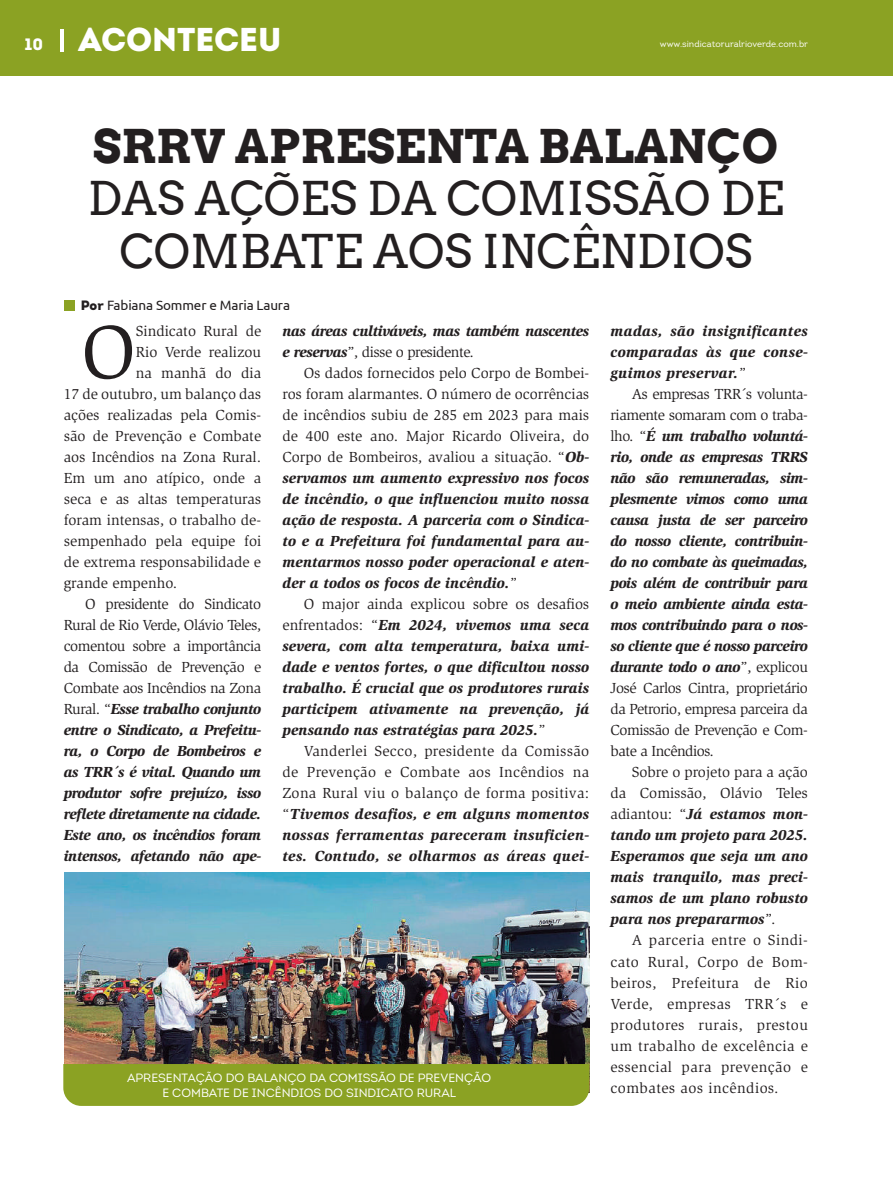
<style>
.page{position:relative;width:893px;height:1191px;background:#fff}
.page>*{position:absolute;margin:0;border:0;box-sizing:border-box;transform-origin:0 0}
.t1{font:77.7px "Slimbach Std";color:#231f20}
.t2{font:46.5px/52.5px "Arvo";color:#231f20;text-align:center}
.t3{font:700 46.5px "Arvo";color:#231f20}
.t4{font:33px "Intro Black Alt";color:#fff}
.t5{font:italic 900 15px/21px "Slimbach Std";letter-spacing:-.03em;color:#231f20;text-align:justify}
.t6{font:15px/21px "Slimbach Std";color:#231f20;text-align:justify}
.t7{font:15px "Slimbach Std";letter-spacing:-.03em;color:#231f20}
.t8{font:13.5px "Ubuntu";letter-spacing:-.01em;color:#231f20}
.t9{font:12px/15px "Intro";color:#fff;text-align:center}
.t10{font:9px "Intro";color:#fff}
.s1{font-size:16.5px}
.s2{font-family:"Intro";font-weight:900}
.s3{font-weight:400;font-style:normal}
.s4{font-weight:900;font-style:italic}
</style>
<div class="page">
<div style="left:0;top:0;width:893px;height:75px;background:#8ba223"></div>
<hr style="left:60px;top:29px;width:4px;height:22px;background:#fff">
<div style="left:64px;top:301px;width:10px;height:10px;background:#8ba223"></div>
<img style="left:64px;top:872px;width:525px;height:192px">
<div style="left:63px;top:1064px;width:526px;height:42px;background:#8ba223"></div>
<h3 class="t4" style="left:25px;top:18px;width:258px"><span class="s1">10</span> ACONTECEU</h3>
<p class="t10" style="left:660px;top:39px;width:150px">www.sindicatoruralrioverde.com.br</p>
<h2 class="t3" style="left:93px;top:117px;width:687px">SRRV APRESENTA BALANÇO</h2>
<h2 class="t2" style="left:88px;top:173px;width:698px">DAS AÇÕES DA COMISSÃO DE<br>COMBATE AOS INCÊNDIOS</h2>
<p class="t8" style="left:81px;top:297px;width:211px"><span class="s2">Por</span> Fabiana Sommer e Maria Laura</p>
<h1 class="t1" style="left:81px;top:308px;width:56px">O</h1>
<p class="t6" style="left:136px;top:321px;width:127px">Sindicato Rural de</p>
<p class="t6" style="left:136px;top:342px;width:127px">Rio Verde realizou</p>
<p class="t6" style="left:136px;top:363px;width:127px">na manhã do dia</p>
<p class="t6" style="left:64px;top:384px;width:199px">17 de outubro, um balanço das</p>
<p class="t6" style="left:64px;top:405px;width:199px">ações realizadas pela Comis-</p>
<p class="t6" style="left:64px;top:426px;width:199px">são de Prevenção e Combate</p>
<p class="t6" style="left:64px;top:447px;width:199px">aos Incêndios na Zona Rural.</p>
<p class="t6" style="left:64px;top:468px;width:199px">Em um ano atípico, onde a</p>
<p class="t6" style="left:64px;top:489px;width:199px">seca e as altas temperaturas</p>
<p class="t6" style="left:64px;top:510px;width:199px">foram intensas, o trabalho de-</p>
<p class="t6" style="left:64px;top:531px;width:199px">sempenhado pela equipe foi</p>
<p class="t6" style="left:64px;top:552px;width:199px">de extrema responsabilidade e</p>
<p class="t6" style="left:64px;top:573px;width:115px">grande empenho.</p>
<p class="t7" style="left:85px;top:596px;width:178px">O presidente do Sindicato</p>
<p class="t7" style="left:64px;top:617px;width:199px">Rural de Rio Verde, Olávio Teles,</p>
<p class="t7" style="left:64px;top:638px;width:199px">comentou sobre a importância</p>
<p class="t7" style="left:64px;top:659px;width:199px">da Comissão de Prevenção e</p>
<p class="t7" style="left:64px;top:680px;width:199px">Combate aos Incêndios na Zona</p>
<p class="t5" style="left:64px;top:699px;width:199px"><span class="s3">Rural. “</span>Esse trabalho conjunto</p>
<p class="t5" style="left:64px;top:720px;width:199px">entre o Sindicato, a Prefeitu-</p>
<p class="t5" style="left:64px;top:741px;width:199px">ra, o Corpo de Bombeiros e</p>
<p class="t5" style="left:64px;top:762px;width:199px">as TRR´s é vital. Quando um</p>
<p class="t5" style="left:64px;top:783px;width:199px">produtor sofre prejuízo, isso</p>
<p class="t5" style="left:64px;top:804px;width:199px">reflete diretamente na cidade.</p>
<p class="t5" style="left:64px;top:825px;width:199px">Este ano, os incêndios foram</p>
<p class="t5" style="left:64px;top:846px;width:199px">intensos, afetando não ape-</p>
<p class="t5" style="left:282px;top:321px;width:308px">nas áreas cultiváveis, mas também nascentes e reservas<span class="s3">”, disse o presidente.</span></p>
<p class="t5" style="left:282px;top:363px;width:308px;text-indent:21px"><span class="s3">Os dados fornecidos pelo Corpo de Bombei&shy;ros foram alarmantes. O número de ocorrências de incêndios subiu de 285 em 2023 para mais de 400 este ano. Major Ricardo Oliveira, do Corpo de Bombeiros, avaliou a situação. “</span>Ob&shy;servamos um aumento expressivo nos focos de incêndio, o que influenciou muito nossa ação de resposta. A parceria com o Sindica&shy;to e a Prefeitura foi fundamental para au&shy;mentarmos nosso poder operacional e aten&shy;der a todos os focos de incêndio.<span class="s3">”</span></p>
<p class="t5" style="left:282px;top:594px;width:308px;text-indent:21px"><span class="s3">O major ainda explicou sobre os desafios enfrentados: “</span>Em 2024, vivemos uma seca severa, com alta temperatura, baixa umi&shy;dade e ventos fortes, o que dificultou nosso trabalho. É crucial que os produtores rurais participem ativamente na prevenção, já pensando nas estratégias para 2025.<span class="s3">”</span></p>
<p class="t6" style="left:282px;top:741px;width:308px;text-indent:21px">Vanderlei Secco, presidente da Comissão de Prevenção e Combate aos Incêndios na Zona Rural viu o balanço de forma positiva: “<span class="s4">Tivemos desafios, e em alguns momentos nossas ferramentas pareceram insuficien&shy;tes. Contudo, se olharmos as áreas quei-</span></p>
<p class="t9" style="left:127px;top:1070px;width:366px">APRESENTAÇÃO DO BALANÇO DA COMISSÃO DE PREVENÇÃO<br>E COMBATE DE INCÊNDIOS DO SINDICATO RURAL</p>
<p class="t5" style="left:610px;top:321px;width:199px">madas, são insignificantes comparadas às que conse&shy;guimos preservar.<span class="s3">”</span></p>
<p class="t5" style="left:610px;top:384px;width:199px;text-indent:21px"><span class="s3">As empresas TRR´s volunta&shy;riamente somaram com o traba&shy;lho. “</span>É um trabalho voluntá&shy;rio, onde as empresas TRRS não são remuneradas, sim&shy;plesmente vimos como uma causa justa de ser parceiro do nosso cliente, contribuin&shy;do no combate às queimadas, pois além de contribuir para o meio ambiente ainda esta&shy;mos contribuindo para o nos&shy;so cliente que é nosso parceiro durante todo o ano<span class="s3">”, explicou José Carlos Cintra, proprietário da Petrorio, empresa parceira da Comissão de Prevenção e Com&shy;bate a Incêndios.</span></p>
<p class="t5" style="left:610px;top:762px;width:199px;text-indent:21px"><span class="s3">Sobre o projeto para a ação da Comissão, Olávio Teles adiantou: “</span>Já estamos mon&shy;tando um projeto para 2025.<br>Esperamos que seja um ano mais tranquilo, mas preci&shy;samos de um plano robusto para nos prepararmos<span class="s3">”.</span></p>
<p class="t6" style="left:610px;top:930px;width:199px;text-indent:21px">A parceria entre o Sindi&shy;cato Rural, Corpo de Bom&shy;beiros, Prefeitura de Rio Verde, empresas TRR´s e produtores rurais, prestou um trabalho de excelência e essencial para prevenção e combates aos incêndios.</p>
</div>
